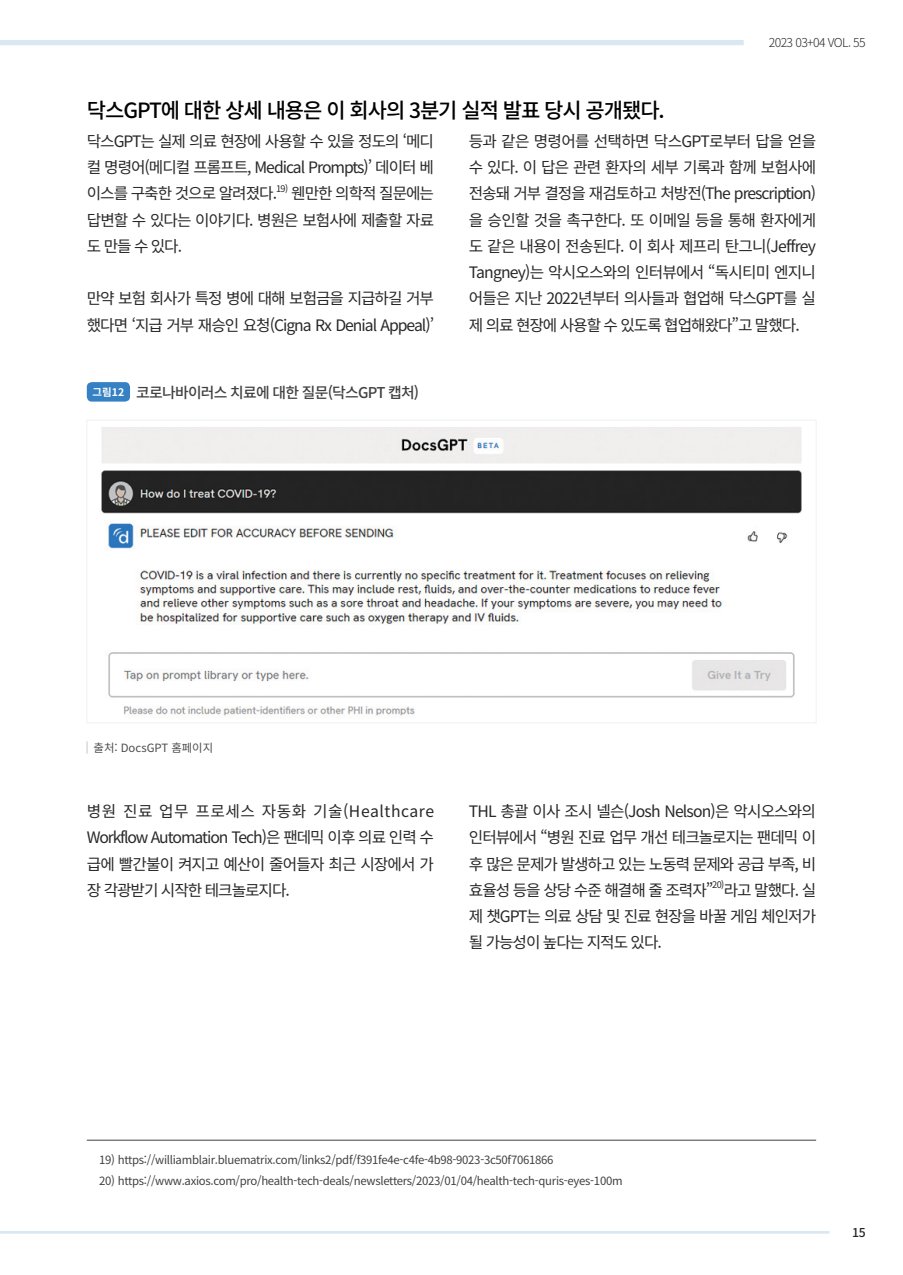
<style>
.page{position:relative;width:903px;height:1275px;background:#fff}
.page>*{position:absolute;margin:0;border:0;box-sizing:border-box;transform-origin:0 0}
.t1{font:500 21px "Noto Sans CJ Kkr";letter-spacing:-.05em;color:#000}
.t2{font:15.75px/26.2px "Noto Sans CJ Kkr";letter-spacing:-.065em;color:#292829;text-align:justify}
.t3{font:500 14.88px "Noto Sans KR";letter-spacing:-.05em;color:#414042}
.t4{font:300 12.25px "Noto Sans CJ Kkr";letter-spacing:-.05em;color:#292829}
.t5{font:500 12.25px "Noto Sans CJ Kkr";color:#292829}
.t6{font:11.38px "Noto Sans CJ Kkr";letter-spacing:-.025em;color:#414042}
.t7{font:11.38px "Noto Sans CJ Kkr";color:#4d4d4f}
.t8{font:9.1px "Noto Sans CJ Kkr";color:#292829}
.s1{font-weight:700;font-size:10.5px;color:#fff}
</style>
<div class="page">
<div style="left:0;top:40px;width:744px;height:5px;background:#dae7f0"></div>
<div style="left:87px;top:382px;width:43px;height:20px;background:#3581c3;border-radius:5px"></div>
<img style="left:101px;top:427px;width:701px;height:291px">
<svg style="left:87px;top:741px;width:1px;height:13px"></svg>
<hr style="left:87px;top:1140px;width:729px;height:1px;background:#414042">
<hr style="left:0;top:1231px;width:829px;height:3px;background:#dae7f0">
<p class="t4" style="left:769px;top:36px;width:98px">2023 03+04 VOL. 55</p>
<h1 class="t1" style="left:87px;top:99px;width:579px">닥스GPT에 대한 상세 내용은 이 회사의 3분기 실적 발표 당시 공개됐다.</h1>
<p class="t2" style="left:87px;top:128px;width:349px">닥스GPT는 실제 의료 현장에 사용할 수 있을 정도의 ‘메디 컬 명령어(메디컬 프롬프트, Medical Prompts)’ 데이터 베 이스를 구축한 것으로 알려졌다.</p>
<p class="t2" style="left:469px;top:128px;width:349px">등과 같은 명령어를 선택하면 닥스GPT로부터 답을 얻을 수 있다. 이 답은 관련 환자의 세부 기록과 함께 보험사에 전송돼 거부 결정을 재검토하고 처방전(The prescription) 을 승인할 것을 촉구한다. 또 이메일 등을 통해 환자에게 도 같은 내용이 전송된다. 이 회사 제프리 탄그니(Jeffrey Tangney)는 악시오스와의 인터뷰에서 “독시티미 엔지니 어들은 지난 2022년부터 의사들과 협업해 닥스GPT를 실 제 의료 현장에 사용할 수 있도록 협업해왔다”고 말했다.</p>
<p class="t8" style="left:276px;top:183px;width:14px">19)</p>
<p class="t2" style="left:87px;top:181px;width:349px;text-indent:204px">웬만한 의학적 질문에는 답변할 수 있다는 이야기다. 병원은 보험사에 제출할 자료 도 만들 수 있다.</p>
<p class="t2" style="left:87px;top:286px;width:349px">만약 보험 회사가 특정 병에 대해 보험금을 지급하길 거부 했다면 ‘지급 거부 재승인 요청(Cigna Rx Denial Appeal)’</p>
<p class="t3" style="left:93px;top:384px;width:328px"><span class="s1">그림12</span> 코로나바이러스 치료에 대한 질문(닥스GPT 캡처)</p>
<p class="t7" style="left:94px;top:741px;width:121px">출처: DocsGPT 홈페이지</p>
<p class="t2" style="left:87px;top:798px;width:349px">병원 진료 업무 프로세스 자동화 기술(Healthcare Workflow Automation Tech)은 팬데믹 이후 의료 인력 수 급에 빨간불이 켜지고 예산이 줄어들자 최근 시장에서 가 장 각광받기 시작한 테크놀로지다.</p>
<p class="t2" style="left:469px;top:798px;width:349px">THL 총괄 이사 조시 넬슨(Josh Nelson)은 악시오스와의 인터뷰에서 “병원 진료 업무 개선 테크놀로지는 팬데믹 이 후 많은 문제가 발생하고 있는 노동력 문제와 공급 부족, 비 효율성 등을 상당 수준 해결해 줄 조력자”</p>
<p class="t8" style="left:712px;top:880px;width:14px">20)</p>
<p class="t2" style="left:469px;top:877px;width:349px;text-indent:255px">라고 말했다. 실 제 챗GPT는 의료 상담 및 진료 현장을 바꿀 게임 체인저가 될 가능성이 높다는 지적도 있다.</p>
<p class="t6" style="left:99px;top:1154px;width:456px">19) https://williamblair.bluematrix.com/links2/pdf/f391fe4e-c4fe-4b98-9023-3c50f7061866</p>
<p class="t6" style="left:99px;top:1174px;width:525px">20) https://www.axios.com/pro/health-tech-deals/newsletters/2023/01/04/health-tech-quris-eyes-100m</p>
<p class="t5" style="left:852px;top:1226px;width:15px">15</p>
</div>
